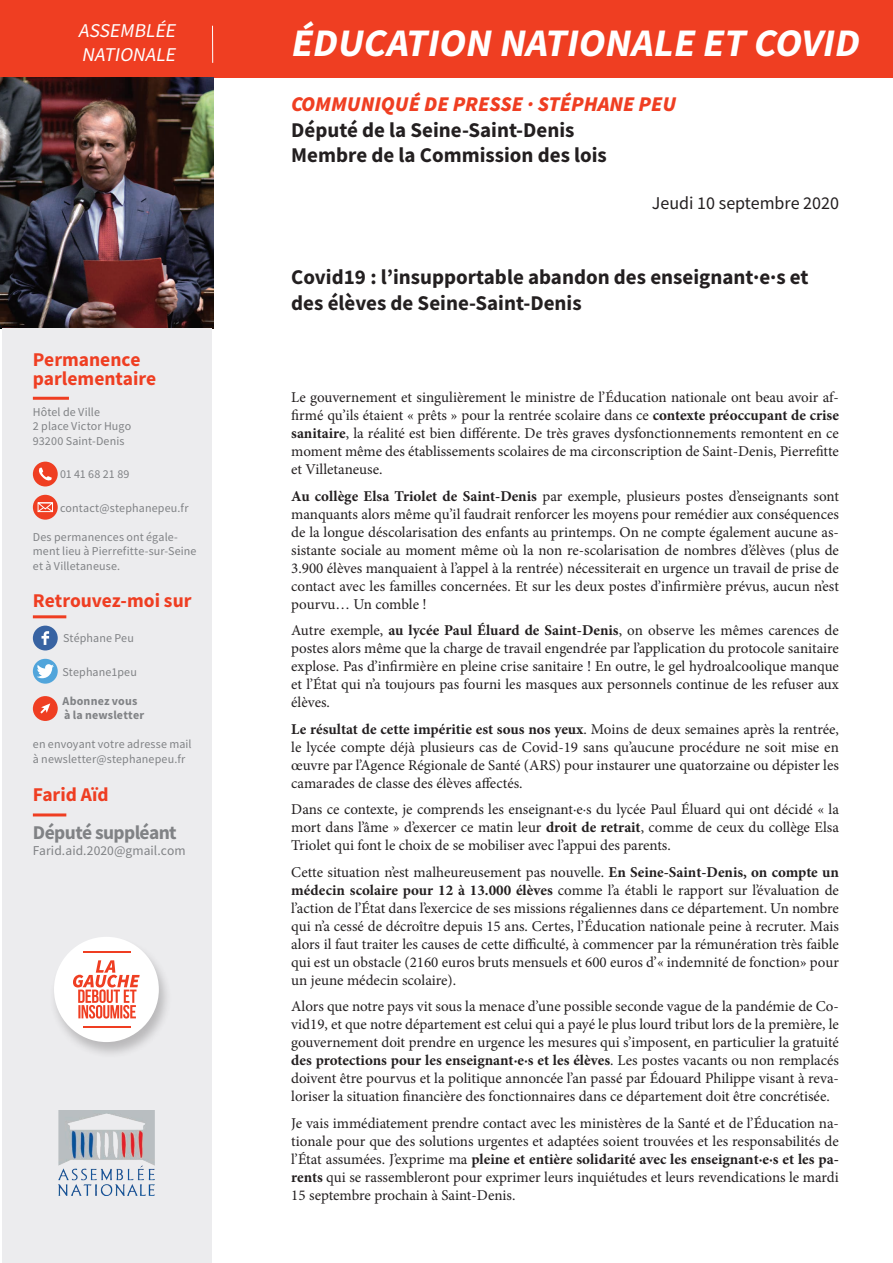
<style>
.page{position:relative;width:893px;height:1263px;background:#fff}
.page>*{position:absolute;margin:0;border:0;box-sizing:border-box;transform-origin:0 0}
.t1{font:italic 700 39px "Source Sans Pro";color:#fff}
.t2{font:700 21px/25.2px "Source Sans Pro";color:#231f20}
.t3{font:italic 900 21px "Source Sans Pro";color:#ef3e22}
.t4{font:700 19.5px/19.5px "Source Sans Pro";color:#ef3e22}
.t5{font:italic 19.5px/23.4px "Source Sans Pro";color:#fff}
.t6{font:700 19.5px "Source Sans Pro";letter-spacing:-.03em;color:#808285}
.t7{font:18px "Source Sans Pro";color:#231f20}
.t8{font:15px/18px "Minion Pro";color:#231f20;text-align:justify}
.t9{font:13.5px "Source Sans Pro";letter-spacing:.005em;color:#808285}
.t10{font:12px/14.4px "Source Sans Pro";letter-spacing:.01em;color:#808285}
.t11{font:700 12px/14.4px "Source Sans Pro";letter-spacing:.015em;color:#808285}
.s1{font-weight:700}
</style>
<div class="page">
<div style="left:0;top:0;width:893px;height:78px;background:#ef3e22"></div>
<img style="left:0;top:78px;width:214px;height:251px">
<div style="left:2px;top:329px;width:210px;height:934px;background:#ececee"></div>
<div style="left:33px;top:462px;width:25px;height:24px;background:#ef3e22;border-radius:50%"></div>
<svg style="left:39px;top:467px;width:13px;height:14px"></svg>
<div style="left:33px;top:495px;width:25px;height:25px;background:#ef3e22;border-radius:50%"></div>
<svg style="left:37px;top:502px;width:16px;height:11px"></svg>
<div style="left:33px;top:626px;width:25px;height:24px;background:#3863a2;border-radius:50%"></div>
<svg style="left:41px;top:631px;width:8px;height:14px"></svg>
<div style="left:33px;top:659px;width:25px;height:25px;background:#51a5db;border-radius:50%"></div>
<svg style="left:37px;top:664px;width:17px;height:14px"></svg>
<div style="left:33px;top:696px;width:25px;height:25px;background:#ef3e22;border-radius:50%"></div>
<svg style="left:40px;top:703px;width:10px;height:10px"></svg>
<hr style="left:33px;top:397px;width:36px;height:3px;background:#ef3e22">
<hr style="left:33px;top:615px;width:33px;height:3px;background:#ef3e22">
<hr style="left:212px;top:26px;width:1px;height:37px;background:#fff">
<hr style="left:33px;top:813px;width:33px;height:3px;background:#ef3e22">
<div style="left:49px;top:936px;width:123px;height:124px;background:#231f20;opacity:.25"></div>
<div style="left:54px;top:937px;width:105px;height:105px;background:#fff;border-radius:50%"></div>
<hr style="left:83px;top:951px;width:47px;height:2px;background:#ef3e22">
<hr style="left:83px;top:1026px;width:47px;height:1px;background:#ef3e22">
<svg style="left:73px;top:960px;width:67px;height:58px"></svg>
<img style="left:58px;top:1110px;width:97px;height:86px">
<h3 class="t5" style="left:78px;top:19px;width:103px">ASSEMBLÉE<br>NATIONALE</h3>
<h3 class="t4" style="left:33px;top:349px;width:125px">Permanence parlementaire</h3>
<p class="t10" style="left:33px;top:405px;width:100px">Hôtel de Ville<br>2 place Victor Hugo<br>93200 Saint-Denis</p>
<p class="t10" style="left:60px;top:467px;width:71px">01 41 68 21 89</p>
<p class="t10" style="left:60px;top:501px;width:130px">contact@stephanepeu.fr</p>
<p class="t10" style="left:33px;top:530px;width:165px">Des permanences ont égale&shy;ment lieu à Pierrefitte-sur-Seine et à Villetaneuse.</p>
<h3 class="t4" style="left:33px;top:590px;width:160px">Retrouvez-moi sur</h3>
<p class="t10" style="left:63px;top:631px;width:72px">Stéphane Peu</p>
<p class="t10" style="left:63px;top:665px;width:76px">Stephane1peu</p>
<p class="t11" style="left:63px;top:694px;width:83px">Abonnez vous à la newsletter</p>
<p class="t10" style="left:33px;top:737px;width:160px">en envoyant votre adresse mail à newsletter@stephanepeu.fr</p>
<h3 class="t4" style="left:33px;top:785px;width:77px">Farid Aïd</h3>
<h3 class="t6" style="left:33px;top:819px;width:145px">Député suppléant</h3>
<p class="t9" style="left:33px;top:842px;width:154px">Farid.aid.2020@gmail.com</p>
<h1 class="t1" style="left:290px;top:17px;width:578px">ÉDUCATION NATIONALE ET COVID</h1>
<h2 class="t3" style="left:291px;top:90px;width:386px">COMMUNIQUÉ DE PRESSE · STÉPHANE PEU</h2>
<h2 class="t2" style="left:291px;top:117px;width:317px">Député de la Seine-Saint-Denis<br>Membre de la Commission des lois</h2>
<p class="t7" style="left:652px;top:191px;width:189px">Jeudi 10 septembre 2020</p>
<h2 class="t2" style="left:291px;top:264px;width:519px">Covid19 : l’insupportable abandon des enseignant·e·s et des élèves de Seine-Saint-Denis</h2>
<p class="t8" style="left:291px;top:388px;width:549px">Le gouvernement et singulièrement le ministre de l’Éducation nationale ont beau avoir af&shy;firmé qu’ils étaient « prêts » pour la rentrée scolaire dans ce <span class="s1">contexte préoccupant de crise sanitaire</span>, la réalité est bien différente. De très graves dysfonctionnements remontent en ce moment même des établissements scolaires de ma circonscription de Saint-Denis, Pierrefitte et Villetaneuse.</p>
<p class="t8" style="left:291px;top:487px;width:549px"><span class="s1">Au collège Elsa Triolet de Saint-Denis</span> par exemple, plusieurs postes d’enseignants sont manquants alors même qu’il faudrait renforcer les moyens pour remédier aux conséquences de la longue déscolarisation des enfants au printemps. On ne compte également aucune as&shy;sistante sociale au moment même où la non re-scolarisation de nombres d’élèves (plus de 3.900 élèves manquaient à l’appel à la rentrée) nécessiterait en urgence un travail de prise de contact avec les familles concernées. Et sur les deux postes d’infirmière prévus, aucun n’est pourvu… Un comble !</p>
<p class="t8" style="left:291px;top:621px;width:549px">Autre exemple, <span class="s1">au lycée Paul Éluard de Saint-Denis</span>, on observe les mêmes carences de postes alors même que la charge de travail engendrée par l’application du protocole sanitaire explose. Pas d’infirmière en pleine crise sanitaire ! En outre, le gel hydroalcoolique manque et l’État qui n’a toujours pas fourni les masques aux personnels continue de les refuser aux élèves.</p>
<p class="t8" style="left:291px;top:720px;width:549px"><span class="s1">Le résultat de cette impéritie est sous nos yeux</span>. Moins de deux semaines après la rentrée, le lycée compte déjà plusieurs cas de Covid-19 sans qu’aucune procédure ne soit mise en œuvre par l’Agence Régionale de Santé (ARS) pour instaurer une quatorzaine ou dépister les camarades de classe des élèves affectés.</p>
<p class="t8" style="left:291px;top:800px;width:549px">Dans ce contexte, je comprends les enseignant·e·s du lycée Paul Éluard qui ont décidé « la mort dans l’âme » d’exercer ce matin leur <span class="s1">droit de retrait</span>, comme de ceux du collège Elsa Triolet qui font le choix de se mobiliser avec l’appui des parents.</p>
<p class="t8" style="left:291px;top:863px;width:549px">Cette situation n’est malheureusement pas nouvelle. <span class="s1">En Seine-Saint-Denis, on compte un médecin scolaire pour 12 à 13.000 élèves</span> comme l’a établi le rapport sur l’évaluation de l’action de l’État dans l’exercice de ses missions régaliennes dans ce département. Un nombre qui n’a cessé de décroître depuis 15 ans. Certes, l’Éducation nationale peine à recruter. Mais alors il faut traiter les causes de cette difficulté, à commencer par la rémunération très faible qui est un obstacle (2160 euros bruts mensuels et 600 euros d’« indemnité de fonction» pour un jeune médecin scolaire).</p>
<p class="t8" style="left:291px;top:997px;width:549px">Alors que notre pays vit sous la menace d’une possible seconde vague de la pandémie de Co&shy;vid19, et que notre département est celui qui a payé le plus lourd tribut lors de la première, le gouvernement doit prendre en urgence les mesures qui s’imposent, en particulier la gratuité <span class="s1">des protections pour les enseignant·e·s et les élèves</span>. Les postes vacants ou non remplacés doivent être pourvus et la politique annoncée l’an passé par Édouard Philippe visant à reva&shy;loriser la situation financière des fonctionnaires dans ce département doit être concrétisée.</p>
<p class="t8" style="left:291px;top:1114px;width:549px">Je vais immédiatement prendre contact avec les ministères de la Santé et de l’Éducation na&shy;tionale pour que des solutions urgentes et adaptées soient trouvées et les responsabilités de l’État assumées. J’exprime ma <span class="s1">pleine et entière solidarité avec les enseignant·e·s et les pa&shy;rents</span> qui se rassembleront pour exprimer leurs inquiétudes et leurs revendications le mardi 15 septembre prochain à Saint-Denis.</p>
</div>
